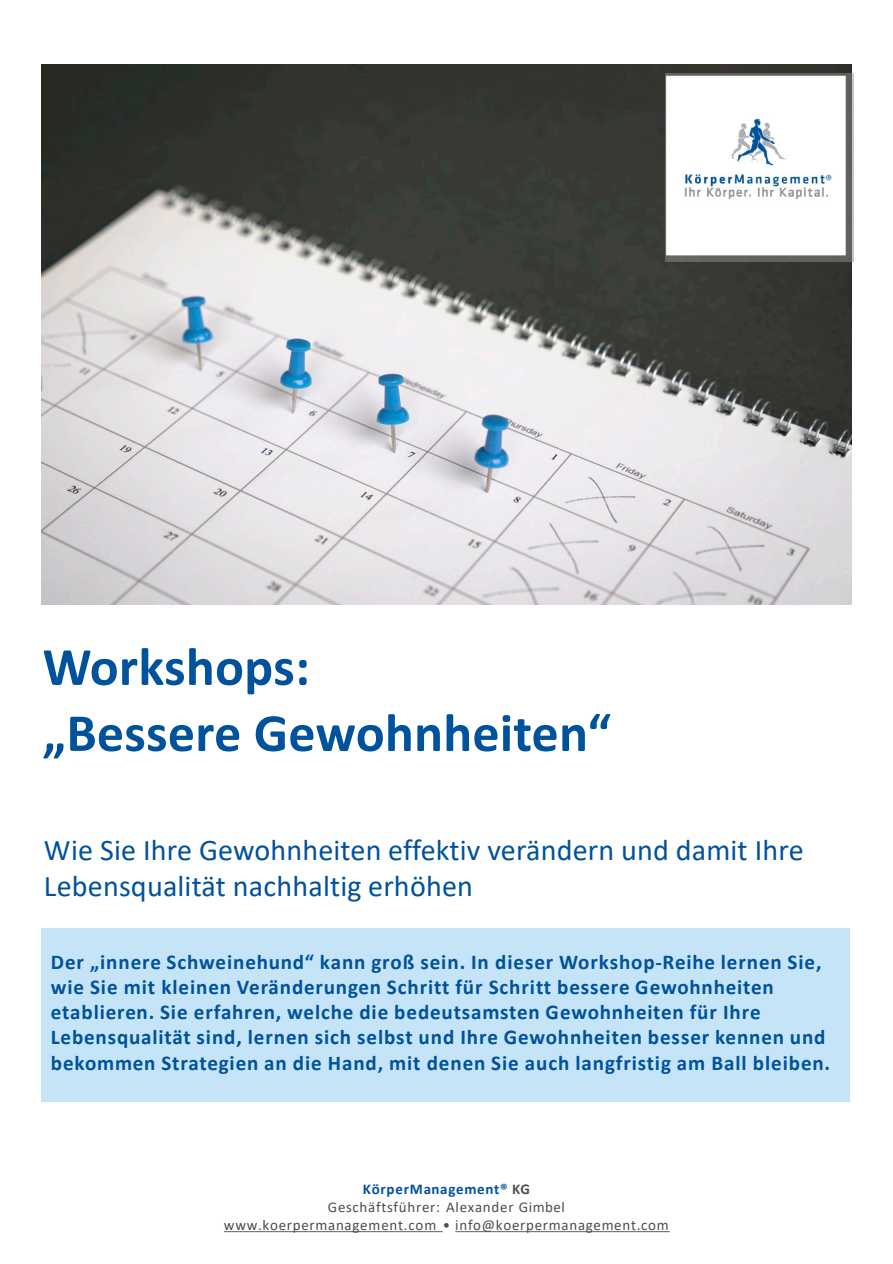
<style>
.page{position:relative;width:893px;height:1264px;background:#fff}
.page>*{position:absolute;margin:0;border:0;box-sizing:border-box;transform-origin:0 0}
.t1{font:700 54px "Calibri";letter-spacing:.005em;color:#00529c}
.t2{font:30px/36px "Calibri";letter-spacing:.005em;color:#00529c}
.t3{font:700 21px/25.2px "Calibri";letter-spacing:.045em;color:#00529c}
.t4{font:15px "Calibri";letter-spacing:.05em;color:#4c4d4f}
.t5{font:700 15px "Calibri";letter-spacing:.05em;color:#00529c}
.s1{color:#4c4d4f}
</style>
<div class="page">
<img style="left:41px;top:64px;width:810px;height:540px">
<img style="left:665px;top:73px;width:188px;height:188px">
<div style="left:41px;top:928px;width:808px;height:173px;background:#c5e4f7"></div>
<p class="t1" style="left:43px;top:628px;width:269px">Workshops:</p>
<p class="t1" style="left:43px;top:694px;width:570px">„Bessere Gewohnheiten“</p>
<p class="t2" style="left:44px;top:830px;width:761px">Wie Sie Ihre Gewohnheiten effektiv verändern und damit Ihre<br>Lebensqualität nachhaltig erhöhen</p>
<p class="t3" style="left:51px;top:948px;width:780px">Der „innere Schweinehund“ kann groß sein. In dieser Workshop-Reihe lernen Sie, wie Sie mit kleinen Veränderungen Schritt für Schritt bessere Gewohnheiten etablieren. Sie erfahren, welche die bedeutsamsten Gewohnheiten für Ihre Lebensqualität sind, lernen sich selbst und Ihre Gewohnheiten besser kennen und bekommen Strategien an die Hand, mit denen Sie auch langfristig am Ball bleiben.</p>
<p class="t5" style="left:363px;top:1177px;width:169px">KörperManagement® <span class="s1">KG</span></p>
<p class="t4" style="left:328px;top:1195px;width:238px">Geschäftsführer: Alexander Gimbel</p>
<p class="t4" style="left:224px;top:1213px;width:446px">www.koerpermanagement.com • info@koerpermanagement.com</p>
</div>
